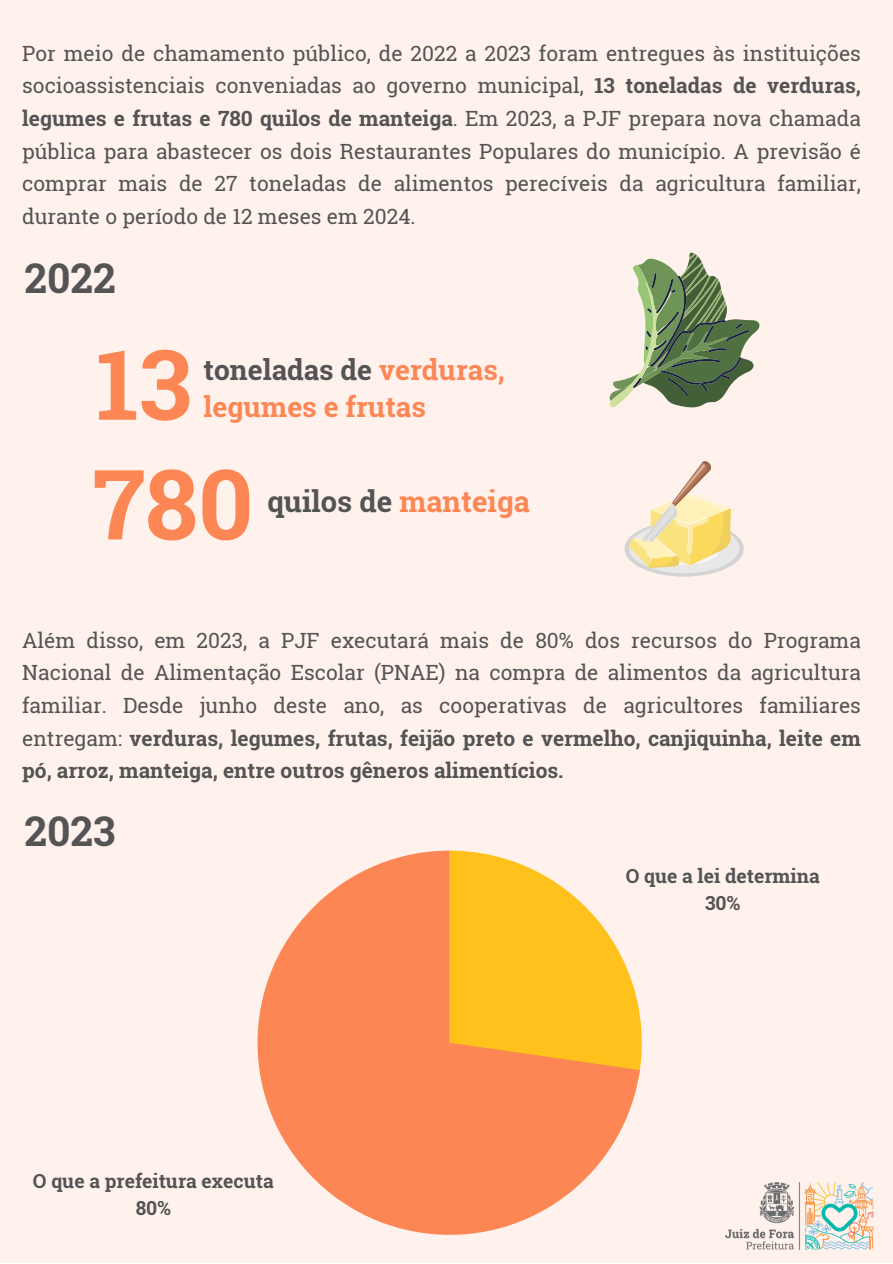
<style>
.page{position:relative;width:893px;height:1264px;background:#fff}
.page>*{position:absolute;margin:0;border:0;box-sizing:border-box;transform-origin:0 0}
.t1{font:700 97.2px "Roboto Slab";color:#fd8754}
.t2{font:700 97.05px "Roboto Slab";color:#fd8754}
.t3{font:700 40.95px "Roboto Slab";color:#545454}
.t4{font:700 29.25px "Roboto Slab";color:#545454}
.t5{font:700 28.05px "Roboto Slab";color:#545454}
.t6{font:700 28.05px "Roboto Slab";color:#fd8754}
.t7{font:21px/32.5px "Roboto Slab";color:#545454;text-align:justify}
.t8{font:700 19.35px "Roboto Slab";color:#545454}
.s1{font-weight:700}
.s2{color:#fd8754}
</style>
<div class="page">
<div style="left:0;top:0;width:892px;height:1262px;background:#fff2ed"></div>
<img style="left:725px;top:1182px;width:148px;height:67px">
<svg style="left:257px;top:850px;width:382px;height:384px;fill:#fd8754"></svg>
<svg style="left:609px;top:253px;width:150px;height:155px"></svg>
<div style="left:624px;top:521px;width:119px;height:55px;background:#d4d4d4;border-radius:50%"></div>
<div style="left:629px;top:523px;width:110px;height:50px;background:#e8e8e8;border-radius:50%"></div>
<svg style="left:629px;top:461px;width:102px;height:107px"></svg>
<p class="t7" style="left:22px;top:36px;width:840px">Por meio de chamamento público, de 2022 a 2023 foram entregues às instituições socioassistenciais conveniadas ao governo municipal, <span class="s1">13 toneladas de verduras, legumes e frutas e 780 quilos de manteiga</span>. Em 2023, a PJF prepara nova chamada pública para abastecer os dois Restaurantes Populares do município. A previsão é comprar mais de 27 toneladas de alimentos perecíveis da agricultura familiar, durante o período de 12 meses em 2024.</p>
<p class="t3" style="left:24px;top:250px;width:93px">2022</p>
<p class="t2" style="left:96px;top:318px;width:97px">13</p>
<p class="t5" style="left:204px;top:351px;width:302px">toneladas de <span class="s2">verduras,</span></p>
<p class="t6" style="left:204px;top:388px;width:224px">legumes e frutas</p>
<p class="t1" style="left:92px;top:437px;width:162px">780</p>
<p class="t4" style="left:267px;top:481px;width:264px">quilos de <span class="s2">manteiga</span></p>
<p class="t7" style="left:22px;top:623px;width:840px">Além disso, em 2023, a PJF executará mais de 80% dos recursos do Programa Nacional de Alimentação Escolar (PNAE) na compra de alimentos da agricultura familiar. Desde junho deste ano, as cooperativas de agricultores familiares entregam: <span class="s1">verduras, legumes, frutas, feijão preto e vermelho, canjiquinha, leite em pó, arroz, manteiga, entre outros gêneros alimentícios.</span></p>
<p class="t3" style="left:25px;top:803px;width:92px">2023</p>
<p class="t8" style="left:33px;top:1167px;width:242px">O que a prefeitura executa</p>
<p class="t8" style="left:136px;top:1194px;width:37px">80%</p>
<p class="t8" style="left:625px;top:862px;width:195px">O que a lei determina</p>
<p class="t8" style="left:705px;top:890px;width:37px">30%</p>
</div>
